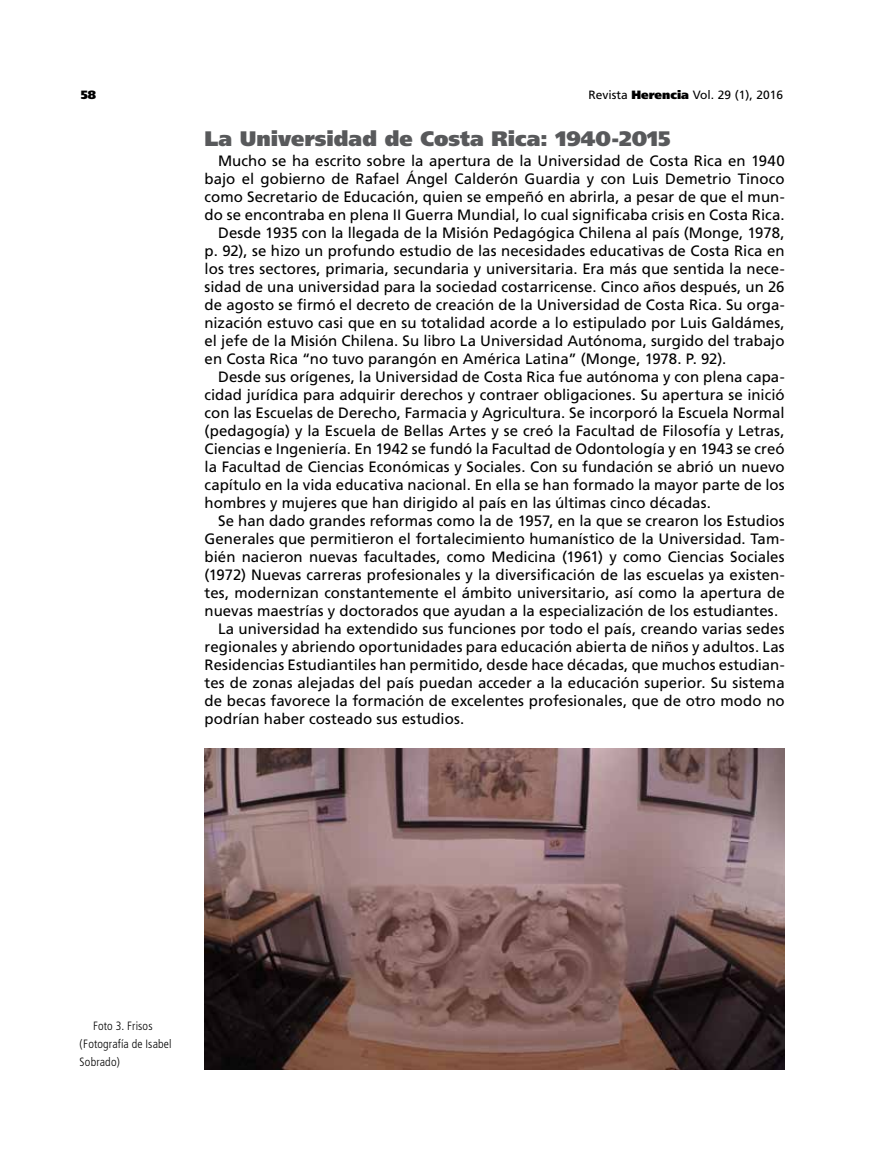
<style>
.page{position:relative;width:891px;height:1161px;background:#fff}
.page>*{position:absolute;margin:0;border:0;box-sizing:border-box;transform-origin:0 0}
.t1{font:900 21px "Frutiger";color:#58595b}
.t2{font:15px "Frutiger";color:#000}
.t3{font:300 condensed 12px/18px "Frutiger";letter-spacing:.01em;color:#000}
.t4{font:12px "Frutiger";color:#000}
.t5{font:900 12px "Frutiger";color:#000}
.s1{font-weight:900}
</style>
<div class="page">
<img style="left:205px;top:748px;width:580px;height:321px">
<p class="t5" style="left:81px;top:87px;width:17px">58</p>
<p class="t4" style="left:588px;top:88px;width:196px">Revista <span class="s1">Herencia</span> Vol. 29 (1), 2016</p>
<h1 class="t1" style="left:205px;top:126px;width:468px">La Universidad de Costa Rica: 1940-2015</h1>
<p class="t2" style="left:218px;top:152px;width:568px">Mucho se ha escrito sobre la apertura de la Universidad de Costa Rica en 1940</p>
<p class="t2" style="left:205px;top:170px;width:582px">bajo el gobierno de Rafael Ángel Calderón Guardia y con Luis Demetrio Tinoco</p>
<p class="t2" style="left:205px;top:188px;width:582px">como Secretario de Educación, quien se empeñó en abrirla, a pesar de que el mun-</p>
<p class="t2" style="left:205px;top:206px;width:582px">do se encontraba en plena II Guerra Mundial, lo cual significaba crisis en Costa Rica.</p>
<p class="t2" style="left:218px;top:224px;width:568px">Desde 1935 con la llegada de la Misión Pedagógica Chilena al país (Monge, 1978,</p>
<p class="t2" style="left:205px;top:242px;width:582px">p. 92), se hizo un profundo estudio de las necesidades educativas de Costa Rica en</p>
<p class="t2" style="left:205px;top:260px;width:582px">los tres sectores, primaria, secundaria y universitaria. Era más que sentida la nece-</p>
<p class="t2" style="left:205px;top:278px;width:582px">sidad de una universidad para la sociedad costarricense. Cinco años después, un 26</p>
<p class="t2" style="left:205px;top:296px;width:582px">de agosto se firmó el decreto de creación de la Universidad de Costa Rica. Su orga-</p>
<p class="t2" style="left:205px;top:314px;width:582px">nización estuvo casi que en su totalidad acorde a lo estipulado por Luis Galdámes,</p>
<p class="t2" style="left:205px;top:332px;width:582px">el jefe de la Misión Chilena. Su libro La Universidad Autónoma, surgido del trabajo</p>
<p class="t2" style="left:205px;top:350px;width:523px">en Costa Rica “no tuvo parangón en América Latina” (Monge, 1978. P. 92).</p>
<p class="t2" style="left:218px;top:368px;width:568px">Desde sus orígenes, la Universidad de Costa Rica fue autónoma y con plena capa-</p>
<p class="t2" style="left:205px;top:386px;width:582px">cidad jurídica para adquirir derechos y contraer obligaciones. Su apertura se inició</p>
<p class="t2" style="left:205px;top:404px;width:582px">con las Escuelas de Derecho, Farmacia y Agricultura. Se incorporó la Escuela Normal</p>
<p class="t2" style="left:205px;top:422px;width:582px">(pedagogía) y la Escuela de Bellas Artes y se creó la Facultad de Filosofía y Letras,</p>
<p class="t2" style="left:205px;top:440px;width:582px">Ciencias e Ingeniería. En 1942 se fundó la Facultad de Odontología y en 1943 se creó</p>
<p class="t2" style="left:205px;top:458px;width:582px">la Facultad de Ciencias Económicas y Sociales. Con su fundación se abrió un nuevo</p>
<p class="t2" style="left:205px;top:476px;width:582px">capítulo en la vida educativa nacional. En ella se han formado la mayor parte de los</p>
<p class="t2" style="left:205px;top:494px;width:508px">hombres y mujeres que han dirigido al país en las últimas cinco décadas.</p>
<p class="t2" style="left:218px;top:512px;width:568px">Se han dado grandes reformas como la de 1957, en la que se crearon los Estudios</p>
<p class="t2" style="left:205px;top:530px;width:582px">Generales que permitieron el fortalecimiento humanístico de la Universidad. Tam-</p>
<p class="t2" style="left:205px;top:548px;width:582px">bién nacieron nuevas facultades, como Medicina (1961) y como Ciencias Sociales</p>
<p class="t2" style="left:205px;top:566px;width:582px">(1972) Nuevas carreras profesionales y la diversificación de las escuelas ya existen-</p>
<p class="t2" style="left:205px;top:584px;width:582px">tes, modernizan constantemente el ámbito universitario, así como la apertura de</p>
<p class="t2" style="left:205px;top:602px;width:575px">nuevas maestrías y doctorados que ayudan a la especialización de los estudiantes.</p>
<p class="t2" style="left:218px;top:620px;width:568px">La universidad ha extendido sus funciones por todo el país, creando varias sedes</p>
<p class="t2" style="left:205px;top:638px;width:582px">regionales y abriendo oportunidades para educación abierta de niños y adultos. Las</p>
<p class="t2" style="left:205px;top:656px;width:582px">Residencias Estudiantiles han permitido, desde hace décadas, que muchos estudian-</p>
<p class="t2" style="left:205px;top:674px;width:582px">tes de zonas alejadas del país puedan acceder a la educación superior. Su sistema</p>
<p class="t2" style="left:205px;top:692px;width:582px">de becas favorece la formación de excelentes profesionales, que de otro modo no</p>
<p class="t2" style="left:205px;top:710px;width:261px">podrían haber costeado sus estudios.</p>
<p class="t3" style="left:80px;top:1018px;width:93px;text-indent:14px">Foto 3. Frisos (Fotografía de Isabel<br>Sobrado)</p>
</div>
